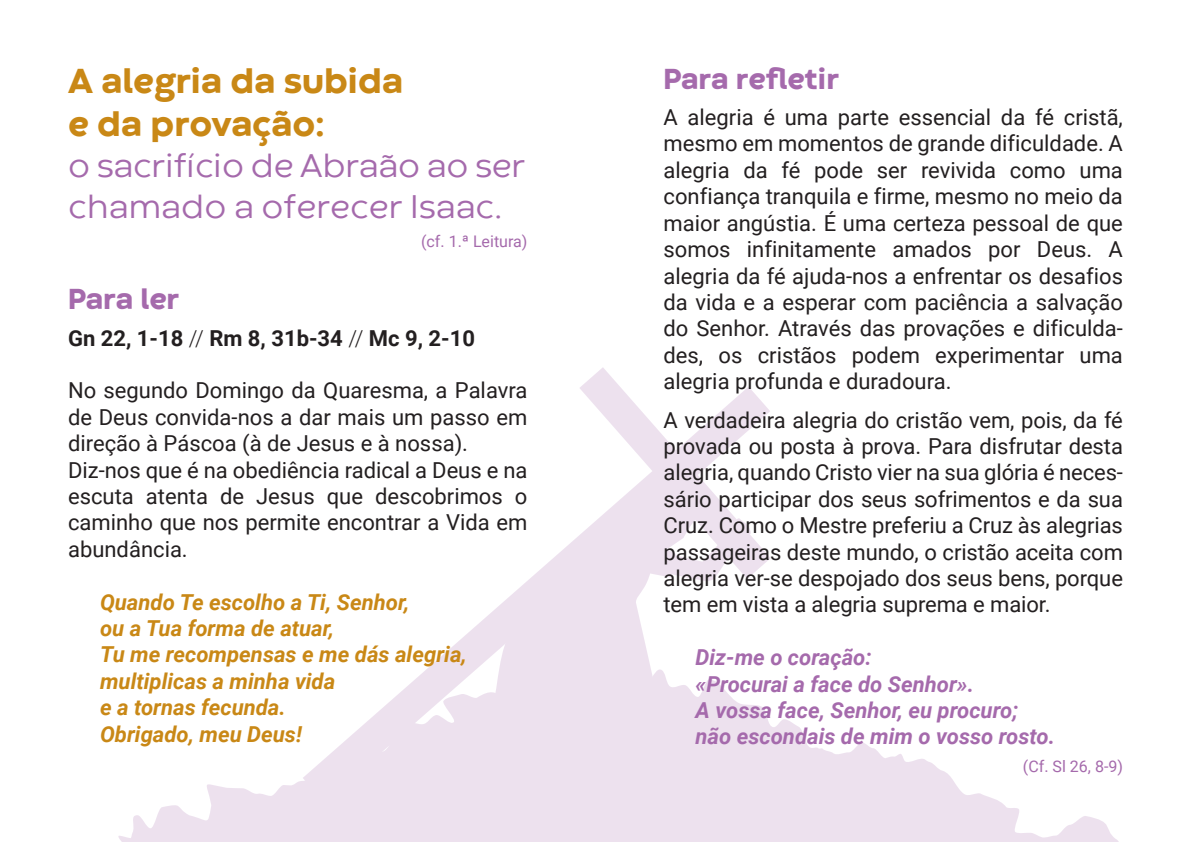
<style>
.page{position:relative;width:1191px;height:842px;background:#fff}
.page>*{position:absolute;margin:0;border:0;box-sizing:border-box;transform-origin:0 0}
.t1{font:700 36px/43.2px "Codec Warm Logo";color:#c98816}
.t2{font:34px/40.8px "Codec Warm Trial News";letter-spacing:-.01em;color:#a56aac}
.t3{font:700 30px "Codec Warm Logo";color:#a56aac}
.t4{font:22px/26.4px "Roboto";color:#231f20;text-align:justify}
.t5{font:italic 700 22px/26.4px "Roboto";color:#c98816}
.t6{font:italic 700 22px/26.4px "Roboto";color:#a56aac}
.t7{font:700 22px "Roboto";color:#231f20}
.t8{font:16px "Roboto";color:#a56aac}
.s1{font-weight:300}
</style>
<div class="page">
<svg style="left:118px;top:719px;width:1001px;height:123px;fill:#ede1ee"></svg>
<svg style="left:303px;top:367px;width:467px;height:435px"></svg>
<svg style="left:490px;top:466px;width:261px;height:260px"></svg>
<h1 class="t1" style="left:68px;top:62px;width:336px">A alegria da subida e da provação:</h1>
<h2 class="t2" style="left:68px;top:145px;width:459px">o sacrifício de Abraão ao ser chamado a oferecer Isaac.</h2>
<p class="t8" style="left:421px;top:230px;width:108px">(cf. 1.ª Leitura)</p>
<h3 class="t3" style="left:68px;top:280px;width:113px">Para ler</h3>
<p class="t7" style="left:68px;top:322px;width:408px">Gn 22, 1-18 <span class="s1">//</span> Rm 8, 31b-34 <span class="s1">//</span> Mc 9, 2-10</p>
<p class="t4" style="left:68px;top:377px;width:461px;text-align:left">No segundo Domingo da Quaresma, a Palavra de Deus convida-nos a dar mais um passo em direção à Páscoa (à de Jesus e à nossa).<br>Diz-nos que é na obediência radical a Deus e na escuta atenta de Jesus que descobrimos o caminho que nos permite encontrar a Vida em abundância.</p>
<p class="t5" style="left:100px;top:588px;width:368px">Quando Te escolho a Ti, Senhor,<br>ou a Tua forma de atuar,<br>Tu me recompensas e me dás alegria, multiplicas a minha vida<br>e a tornas fecunda.<br>Obrigado, meu Deus!</p>
<h3 class="t3" style="left:663px;top:59px;width:177px">Para refletir</h3>
<p class="t4" style="left:663px;top:103px;width:461px">A alegria é uma parte essencial da fé cristã, mesmo em momentos de grande dificuldade. A alegria da fé pode ser revivida como uma confiança tranquila e firme, mesmo no meio da maior angústia. É uma certeza pessoal de que somos infinitamente amados por Deus. A alegria da fé ajuda-nos a enfrentar os desafios da vida e a esperar com paciência a salvação do Senhor. Através das provações e dificulda&shy;des, os cristãos podem experimentar uma alegria profunda e duradoura.</p>
<p class="t4" style="left:663px;top:406px;width:461px">A verdadeira alegria do cristão vem, pois, da fé provada ou posta à prova. Para disfrutar desta alegria, quando Cristo vier na sua glória é neces&shy;sário participar dos seus sofrimentos e da sua Cruz. Como o Mestre preferiu a Cruz às alegrias passageiras deste mundo, o cristão aceita com alegria ver-se despojado dos seus bens, porque tem em vista a alegria suprema e maior.</p>
<p class="t6" style="left:695px;top:643px;width:361px">Diz-me o coração:<br>«Procurai a face do Senhor».<br>A vossa face, Senhor, eu procuro; não escondais de mim o vosso rosto.</p>
<p class="t8" style="left:1023px;top:755px;width:102px">(Cf. Sl 26, 8-9)</p>
</div>
